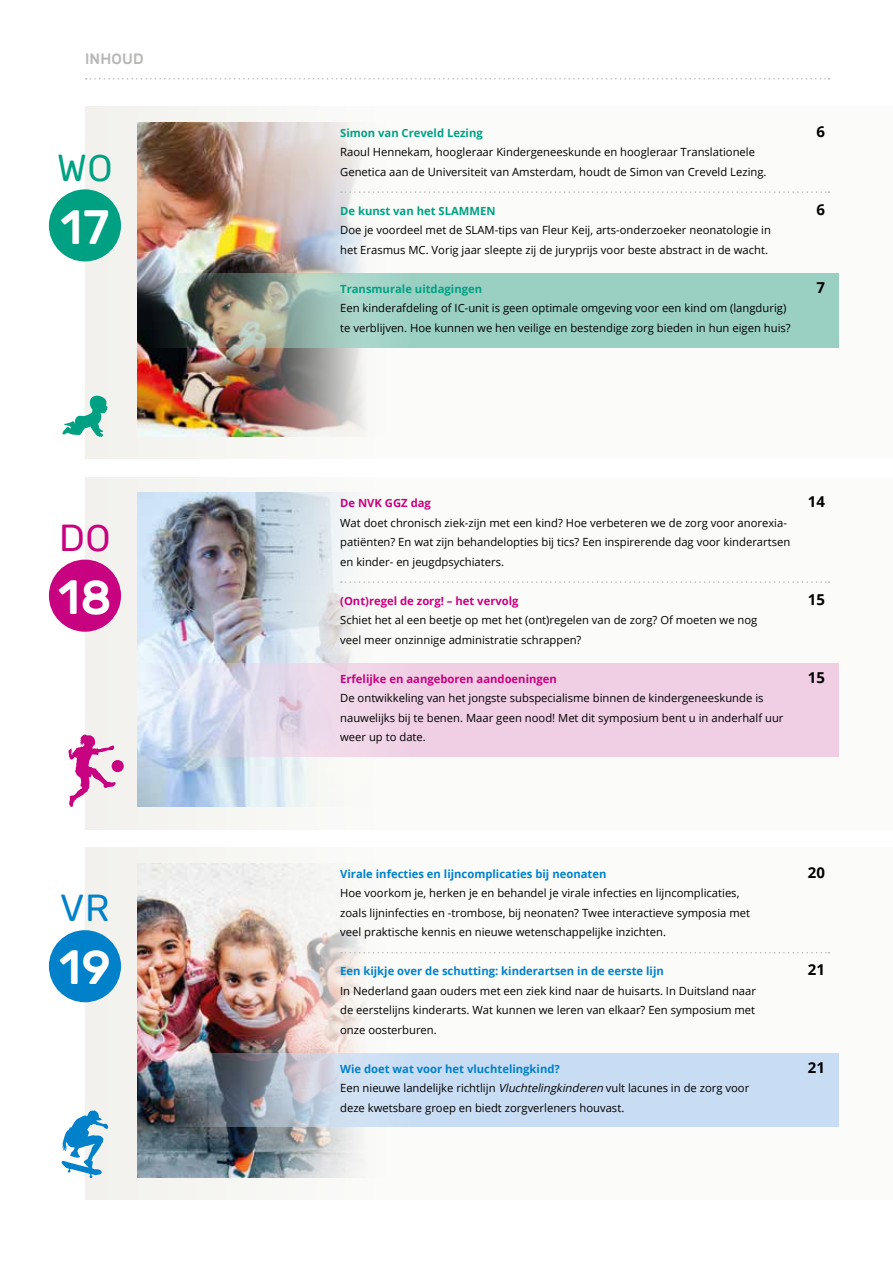
<style>
.page{position:relative;width:893px;height:1263px;background:#fff}
.page>*{position:absolute;margin:0;border:0;box-sizing:border-box;transform-origin:0 0}
.t1{font:500 48px "Rubik";color:#fff}
.t2{font:37.5px "Rubik";color:#00a183}
.t3{font:37.5px "Rubik";color:#c7017f}
.t4{font:37.5px "Rubik";color:#0081c9}
.t5{font:700 15px "Open Sans";color:#000}
.t6{font:500 15px "Rubik";letter-spacing:.015em;color:#b6b9b4}
.t7{font:11.25px/19.5px "Open Sans";color:#000}
.t8{font:700 11.25px "Open Sans";color:#0081c9}
.t9{font:700 11.25px "Open Sans";color:#c7017f}
.t10{font:700 11.25px "Open Sans";color:#00a183}
.s1{font-style:italic}
</style>
<div class="page">
<svg style="left:86px;top:78px;width:743px;height:2px"></svg>
<div style="left:85px;top:106px;width:808px;height:353px;background:#fbfbf9"></div>
<div style="left:85px;top:477px;width:808px;height:352px;background:#fbfbf9"></div>
<div style="left:85px;top:847px;width:808px;height:353px;background:#fbfbf9"></div>
<div style="left:85px;top:106px;width:301px;height:353px;background:#f3f2ef"></div>
<div style="left:85px;top:477px;width:301px;height:352px;background:#f4f4f1"></div>
<div style="left:85px;top:847px;width:301px;height:353px;background:#f3f2ef"></div>
<div style="left:49px;top:189px;width:72px;height:72px;background:#00a183;border-radius:50%"></div>
<div style="left:49px;top:560px;width:72px;height:72px;background:#c7017f;border-radius:50%"></div>
<div style="left:49px;top:930px;width:72px;height:72px;background:#0081c9;border-radius:50%"></div>
<img style="left:137px;top:122px;width:249px;height:315px">
<img style="left:137px;top:863px;width:249px;height:315px">
<img style="left:137px;top:492px;width:213px;height:315px">
<svg style="left:62px;top:395px;width:46px;height:42px"></svg>
<svg style="left:68px;top:734px;width:48px;height:73px"></svg>
<div style="left:112px;top:760px;width:12px;height:12px;background:#c7017f;border-radius:50%"></div>
<svg style="left:61px;top:1110px;width:48px;height:68px"></svg>
<svg style="left:137px;top:663px;width:702px;height:94px;background:#ead3e7"></svg>
<svg style="left:137px;top:1053px;width:702px;height:73px;background:#b5c5d8"></svg>
<svg style="left:137px;top:273px;width:702px;height:74px;background:#93bdb0"></svg>
<svg style="left:341px;top:581px;width:488px;height:2px"></svg>
<svg style="left:341px;top:952px;width:488px;height:1px"></svg>
<svg style="left:341px;top:191px;width:488px;height:2px"></svg>
<h3 class="t6" style="left:85px;top:50px;width:60px">INHOUD</h3>
<h2 class="t2" style="left:57px;top:147px;width:57px">WO</h2>
<h1 class="t1" style="left:60px;top:200px;width:50px">17</h1>
<h2 class="t3" style="left:59px;top:517px;width:53px">DO</h2>
<h1 class="t1" style="left:58px;top:570px;width:55px">18</h1>
<h2 class="t4" style="left:60px;top:888px;width:51px">VR</h2>
<h1 class="t1" style="left:59px;top:941px;width:53px">19</h1>
<p class="t10" style="left:340px;top:124px;width:144px">Simon van Creveld Lezing</p>
<h3 class="t5" style="left:816px;top:120px;width:10px">6</h3>
<p class="t7" style="left:340px;top:142px;width:428px">Raoul Hennekam, hoogleraar Kindergeneeskunde en hoogleraar Translationele<br>Genetica aan de Universiteit van Amsterdam, houdt de Simon van Creveld Lezing.</p>
<p class="t10" style="left:340px;top:202px;width:157px">De kunst van het SLAMMEN</p>
<h3 class="t5" style="left:816px;top:198px;width:10px">6</h3>
<p class="t7" style="left:340px;top:220px;width:432px">Doe je voordeel met de SLAM-tips van Fleur Keij, arts-onderzoeker neonatologie in het Erasmus MC. Vorig jaar sleepte zij de juryprijs voor beste abstract in de wacht.</p>
<p class="t10" style="left:340px;top:280px;width:143px">Transmurale uitdagingen</p>
<h3 class="t5" style="left:816px;top:276px;width:10px">7</h3>
<p class="t7" style="left:340px;top:298px;width:452px">Een kinderafdeling of IC-unit is geen optimale omgeving voor een kind om (langdurig) te verblijven. Hoe kunnen we hen veilige en bestendige zorg bieden in hun eigen huis?</p>
<p class="t9" style="left:340px;top:495px;width:92px">De NVK GGZ dag</p>
<h3 class="t5" style="left:808px;top:491px;width:19px">14</h3>
<p class="t7" style="left:340px;top:512px;width:452px">Wat doet chronisch ziek-zijn met een kind? Hoe verbeteren we de zorg voor anorexia&shy;patiënten? En wat zijn behandelopties bij tics? Een inspirerende dag voor kinderartsen en kinder- en jeugdpsychiaters.</p>
<p class="t9" style="left:340px;top:592px;width:180px">(Ont)regel de zorg! – het vervolg</p>
<h3 class="t5" style="left:808px;top:588px;width:19px">15</h3>
<p class="t7" style="left:340px;top:610px;width:419px">Schiet het al een beetje op met het (ont)regelen van de zorg? Of moeten we nog veel meer onzinnige administratie schrappen?</p>
<p class="t9" style="left:340px;top:670px;width:218px">Erfelijke en aangeboren aandoeningen</p>
<h3 class="t5" style="left:808px;top:666px;width:19px">15</h3>
<p class="t7" style="left:340px;top:688px;width:445px">De ontwikkeling van het jongste subspecialisme binnen de kindergeneeskunde is nauwelijks bij te benen. Maar geen nood! Met dit symposium bent u in anderhalf uur weer up to date.</p>
<p class="t8" style="left:340px;top:865px;width:268px">Virale infecties en lijncomplicaties bij neonaten</p>
<h3 class="t5" style="left:808px;top:861px;width:19px">20</h3>
<p class="t7" style="left:340px;top:883px;width:411px">Hoe voorkom je, herken je en behandel je virale infecties en lijncomplicaties, zoals lijninfecties en -trombose, bij neonaten? Twee interactieve symposia met veel praktische kennis en nieuwe wetenschappelijke inzichten.</p>
<p class="t8" style="left:340px;top:963px;width:325px">Een kijkje over de schutting: kinderartsen in de eerste lijn</p>
<h3 class="t5" style="left:808px;top:959px;width:19px">21</h3>
<p class="t7" style="left:340px;top:980px;width:417px;text-align:justify">In Nederland gaan ouders met een ziek kind naar de huisarts. In Duitsland naar de eerstelijns kinderarts. Wat kunnen we leren van elkaar? Een symposium met onze oosterburen.</p>
<p class="t8" style="left:340px;top:1060px;width:221px">Wie doet wat voor het vluchtelingkind?</p>
<h3 class="t5" style="left:808px;top:1056px;width:19px">21</h3>
<p class="t7" style="left:340px;top:1078px;width:411px">Een nieuwe landelijke richtlijn <span class="s1">Vluchtelingkinderen</span> vult lacunes in de zorg voor deze kwetsbare groep en biedt zorgverleners houvast.</p>
</div>
